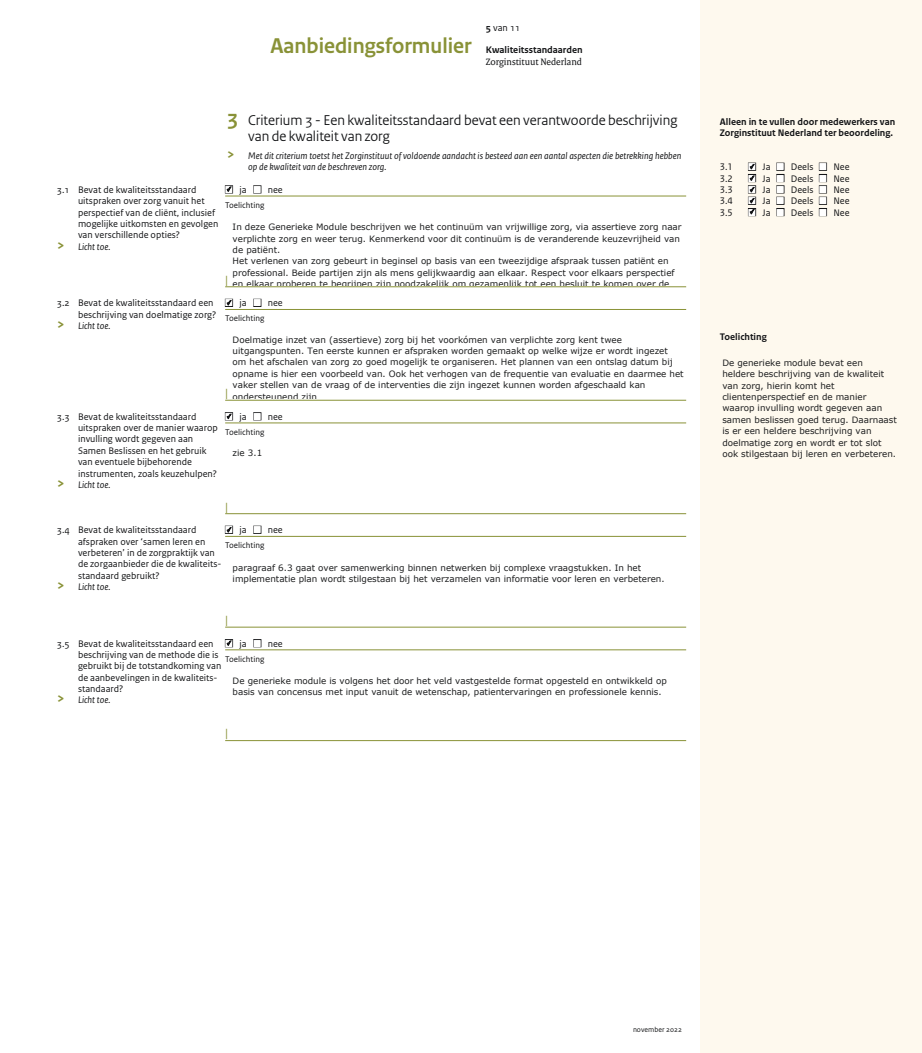
<style>
.page{position:relative;width:922px;height:1053px;background:#fff}
.page>*{position:absolute;margin:0;border:0;box-sizing:border-box;transform-origin:0 0}
.t1{font:700 22.5px "Rijksoverheid Sans Heading";color:#899237}
.t2{font:15px/16.2px "Rijksoverheid Sans Heading";color:#141517}
.t3{font:12.5px "Rijksoverheid Sans Text";color:#899237}
.t4{font:10px "Rijksoverheid Sans Text";color:#141517}
.t5{font:italic 10px/11.4px "Rijksoverheid Sans Text";color:#141517}
.t6{font:700 10px/11.4px "Rijksoverheid Sans Text";color:#141517}
.t7{font:10px "Rijksoverheid Serif";color:#141517}
.t8{font:8.75px/11.4px "Verdana";color:#1d1e1f}
.t9{font:8.75px "Rijksoverheid Sans Text";color:#141517}
.t10{font:7.5px "Rijksoverheid Sans Text";color:#141517}
.s1{font-weight:700}
.s2{font-weight:700;font-size:22.5px;color:#899237}
.s3{font-weight:700;font-style:normal;font-size:15px;color:#899237}
</style>
<div class="page">
<div style="left:700px;top:0;width:221px;height:1052px;background:#fef9ee"></div>
<hr style="left:225px;top:196px;width:461px;height:1px;background:#899237">
<hr style="left:225px;top:286px;width:461px;height:1px;background:#899237">
<hr style="left:225px;top:309px;width:461px;height:1px;background:#899237">
<hr style="left:225px;top:400px;width:461px;height:1px;background:#899237">
<hr style="left:225px;top:422px;width:461px;height:1px;background:#899237">
<hr style="left:225px;top:513px;width:461px;height:1px;background:#899237">
<hr style="left:225px;top:536px;width:461px;height:1px;background:#899237">
<hr style="left:225px;top:626px;width:461px;height:1px;background:#899237">
<hr style="left:225px;top:649px;width:461px;height:1px;background:#899237">
<hr style="left:225px;top:740px;width:461px;height:1px;background:#899237">
<svg style="left:749px;top:163px;width:6px;height:52px"></svg>
<svg style="left:226px;top:186px;width:6px;height:6px"></svg>
<svg style="left:225px;top:300px;width:7px;height:10px"></svg>
<svg style="left:225px;top:413px;width:10px;height:11px"></svg>
<svg style="left:225px;top:527px;width:10px;height:10px"></svg>
<svg style="left:225px;top:640px;width:10px;height:11px"></svg>
<h1 class="t1" style="left:270px;top:37px;width:203px">Aanbiedingsformulier</h1>
<p class="t4" style="left:485px;top:24px;width:36px"><span class="s1">5</span> van 11</p>
<p class="t6" style="left:485px;top:45px;width:98px">Kwaliteitsstandaarden</p>
<p class="t7" style="left:485px;top:58px;width:98px">Zorginstituut Nederland</p>
<h2 class="t2" style="left:248px;top:113px;width:430px;text-indent:-21px"><span class="s2">3</span> Criterium 3 - Een kwaliteitsstandaard bevat een verantwoorde beschrijving van de kwaliteit van zorg</h2>
<p class="t5" style="left:248px;top:150px;width:434px;text-indent:-21px"><span class="s3">&gt;</span> Met dit criterium toetst het Zorginstituut of voldoende aandacht is besteed aan een aantal aspecten die betrekking hebben op de kwaliteit van de beschreven zorg.</p>
<p class="t4" style="left:57px;top:186px;width:141px">3.1 Bevat de kwaliteitsstandaard</p>
<p class="t4" style="left:78px;top:197px;width:128px">uitspraken over zorg vanuit het</p>
<p class="t4" style="left:78px;top:208px;width:139px">perspectief van de cliënt, inclusief</p>
<p class="t4" style="left:78px;top:220px;width:142px">mogelijke uitkomsten en gevolgen</p>
<p class="t4" style="left:78px;top:231px;width:104px">van verschillende opties?</p>
<p class="t5" style="left:57px;top:241px;width:55px"><span class="s3">&gt;</span> Licht toe.</p>
<p class="t4" style="left:239px;top:186px;width:9px">ja</p>
<p class="t4" style="left:268px;top:186px;width:16px">nee</p>
<p class="t9" style="left:225px;top:202px;width:41px">Toelichting</p>
<p class="t8" style="left:232px;top:221px;width:450px">In deze Generieke Module beschrijven we het continuüm van vrijwillige zorg, via assertieve zorg naar verplichte zorg en weer terug. Kenmerkend voor dit continuüm is de veranderende keuzevrijheid van de patiënt.<br>Het verlenen van zorg gebeurt in beginsel op basis van een tweezijdige afspraak tussen patiënt en professional. Beide partijen zijn als mens gelijkwaardig aan elkaar. Respect voor elkaars perspectief en elkaar proberen te begrijpen zijn noodzakelijk om gezamenlijk tot een besluit te komen over de</p>
<h3 class="t3" style="left:225px;top:275px;width:5px">|</h3>
<p class="t4" style="left:57px;top:299px;width:158px">3.2 Bevat de kwaliteitsstandaard een</p>
<p class="t4" style="left:78px;top:310px;width:140px">beschrijving van doelmatige zorg?</p>
<p class="t5" style="left:57px;top:320px;width:55px"><span class="s3">&gt;</span> Licht toe.</p>
<p class="t4" style="left:239px;top:299px;width:9px">ja</p>
<p class="t4" style="left:268px;top:299px;width:16px">nee</p>
<p class="t9" style="left:225px;top:315px;width:41px">Toelichting</p>
<p class="t8" style="left:232px;top:333px;width:452px">Doelmatige inzet van (assertieve) zorg bij het voorkómen van verplichte zorg kent twee uitgangspunten. Ten eerste kunnen er afspraken worden gemaakt op welke wijze er wordt ingezet om het afschalen van zorg zo goed mogelijk te organiseren. Het plannen van een ontslag datum bij opname is hier een voorbeeld van. Ook het verhogen van de frequentie van evaluatie en daarmee het vaker stellen van de vraag of de interventies die zijn ingezet kunnen worden afgeschaald kan ondersteunend zijn</p>
<h3 class="t3" style="left:225px;top:388px;width:5px">|</h3>
<p class="t4" style="left:57px;top:412px;width:141px">3.3 Bevat de kwaliteitsstandaard</p>
<p class="t4" style="left:78px;top:424px;width:141px">uitspraken over de manier waarop</p>
<p class="t4" style="left:78px;top:435px;width:117px">invulling wordt gegeven aan</p>
<p class="t4" style="left:78px;top:446px;width:130px">Samen Beslissen en het gebruik</p>
<p class="t4" style="left:78px;top:458px;width:115px">van eventuele bijbehorende</p>
<p class="t4" style="left:78px;top:469px;width:141px">instrumenten, zoals keuzehulpen?</p>
<p class="t5" style="left:57px;top:479px;width:55px"><span class="s3">&gt;</span> Licht toe.</p>
<p class="t4" style="left:57px;top:526px;width:141px">3.4 Bevat de kwaliteitsstandaard</p>
<p class="t4" style="left:78px;top:537px;width:129px">afspraken over ‘samen leren en</p>
<p class="t4" style="left:78px;top:548px;width:138px">verbeteren’ in de zorgpraktijk van</p>
<p class="t4" style="left:78px;top:560px;width:145px">de zorgaanbieder die de kwaliteits -</p>
<p class="t4" style="left:78px;top:571px;width:83px">standaard gebruikt?</p>
<p class="t5" style="left:57px;top:581px;width:55px"><span class="s3">&gt;</span> Licht toe.</p>
<p class="t4" style="left:239px;top:412px;width:9px">ja</p>
<p class="t4" style="left:268px;top:412px;width:16px">nee</p>
<p class="t9" style="left:225px;top:428px;width:41px">Toelichting</p>
<p class="t8" style="left:232px;top:447px;width:31px">zie 3.1</p>
<h3 class="t3" style="left:225px;top:501px;width:5px">|</h3>
<p class="t4" style="left:239px;top:526px;width:9px">ja</p>
<p class="t4" style="left:268px;top:526px;width:16px">nee</p>
<p class="t9" style="left:225px;top:542px;width:41px">Toelichting</p>
<p class="t8" style="left:232px;top:561px;width:433px">paragraaf 6.3 gaat over samenwerking binnen netwerken bij complexe vraagstukken. In het implementatie plan wordt stilgestaan bij het verzamelen van informatie voor leren en verbeteren.</p>
<h3 class="t3" style="left:225px;top:615px;width:5px">|</h3>
<p class="t4" style="left:57px;top:639px;width:158px">3.5 Bevat de kwaliteitsstandaard een</p>
<p class="t4" style="left:78px;top:650px;width:142px">beschrijving van de methode die is</p>
<p class="t4" style="left:78px;top:662px;width:145px">gebruikt bij de totstandkoming van</p>
<p class="t4" style="left:78px;top:673px;width:141px">de aanbevelingen in de kwaliteits-</p>
<p class="t4" style="left:78px;top:684px;width:47px">standaard?</p>
<p class="t5" style="left:57px;top:695px;width:55px"><span class="s3">&gt;</span> Licht toe.</p>
<p class="t4" style="left:239px;top:639px;width:9px">ja</p>
<p class="t4" style="left:268px;top:639px;width:16px">nee</p>
<p class="t9" style="left:225px;top:655px;width:41px">Toelichting</p>
<p class="t8" style="left:232px;top:674px;width:435px">De generieke module is volgens het door het veld vastgestelde format opgesteld en ontwikkeld op basis van concensus met input vanuit de wetenschap, patientervaringen en professionele kennis.</p>
<h3 class="t3" style="left:225px;top:728px;width:5px">|</h3>
<p class="t6" style="left:719px;top:116px;width:177px">Alleen in te vullen door medewerkers van<br>Zorginstituut Nederland ter beoordeling.</p>
<p class="t4" style="left:719px;top:163px;width:15px">3.1</p>
<p class="t4" style="left:762px;top:163px;width:10px">Ja</p>
<p class="t4" style="left:790px;top:163px;width:24px">Deels</p>
<p class="t4" style="left:833px;top:163px;width:18px">Nee</p>
<p class="t4" style="left:719px;top:174px;width:15px">3.2</p>
<p class="t4" style="left:762px;top:174px;width:10px">Ja</p>
<p class="t4" style="left:790px;top:174px;width:24px">Deels</p>
<p class="t4" style="left:833px;top:174px;width:18px">Nee</p>
<p class="t4" style="left:719px;top:186px;width:15px">3.3</p>
<p class="t4" style="left:762px;top:186px;width:10px">Ja</p>
<p class="t4" style="left:790px;top:186px;width:24px">Deels</p>
<p class="t4" style="left:833px;top:186px;width:18px">Nee</p>
<p class="t4" style="left:719px;top:197px;width:15px">3.4</p>
<p class="t4" style="left:762px;top:197px;width:10px">Ja</p>
<p class="t4" style="left:790px;top:197px;width:24px">Deels</p>
<p class="t4" style="left:833px;top:197px;width:18px">Nee</p>
<p class="t4" style="left:719px;top:208px;width:15px">3.5</p>
<p class="t4" style="left:762px;top:208px;width:10px">Ja</p>
<p class="t4" style="left:790px;top:208px;width:24px">Deels</p>
<p class="t4" style="left:833px;top:208px;width:18px">Nee</p>
<p class="t6" style="left:719px;top:332px;width:48px">Toelichting</p>
<p class="t8" style="left:722px;top:356px;width:176px">De generieke module bevat een heldere beschrijving van de kwaliteit van zorg, hierin komt het clientenperspectief en de manier waarop invulling wordt gegeven aan samen beslissen goed terug. Daarnaast is er een heldere beschrijving van doelmatige zorg en wordt er tot slot ook stilgestaan bij leren en verbeteren.</p>
<p class="t10" style="left:633px;top:1026px;width:50px">november 2022</p>
</div>
